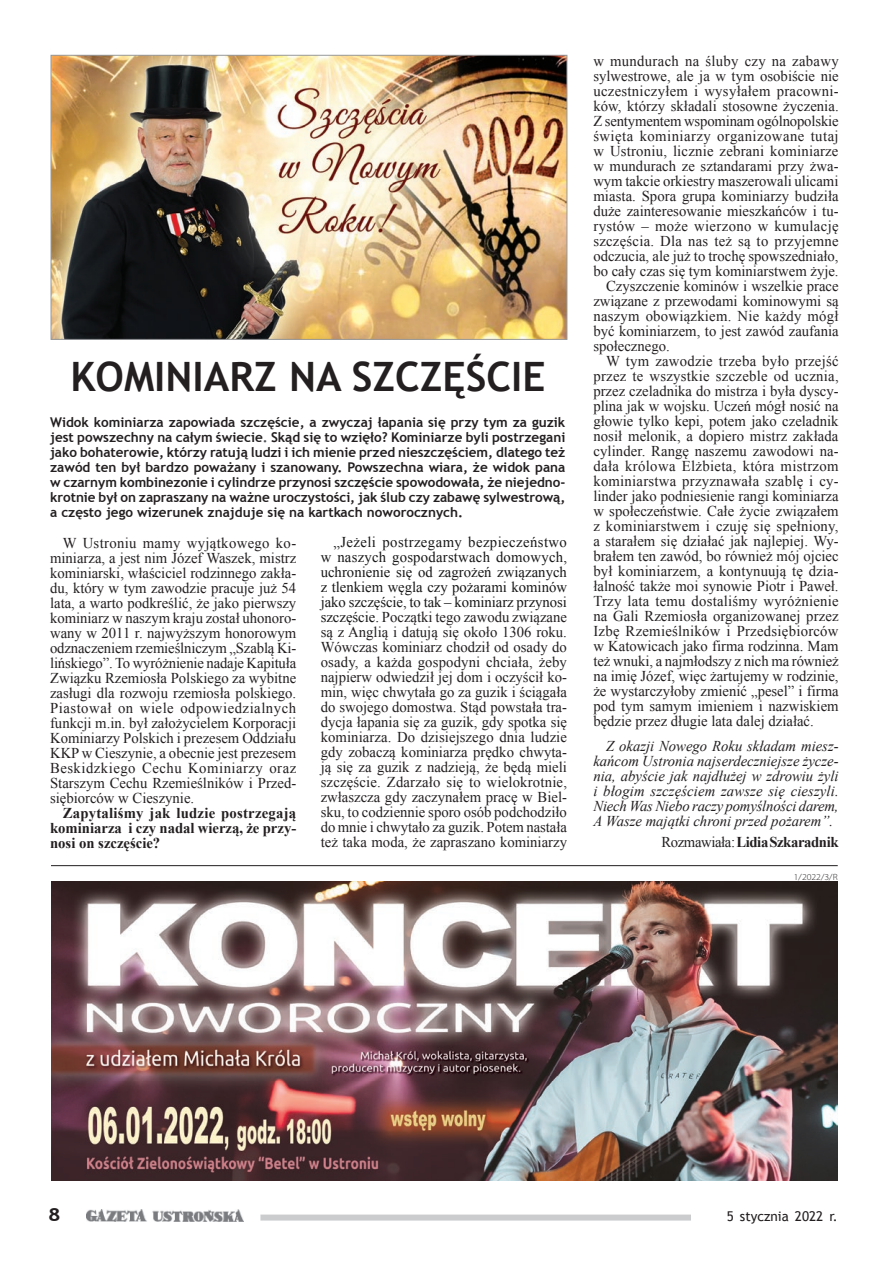
<style>
.page{position:relative;width:893px;height:1263px;background:#fff}
.page>*{position:absolute;margin:0;border:0;box-sizing:border-box;transform-origin:0 0}
.t1{font:700 40.5px "Trebuchet MS";color:#231f20}
.t2{font:700 18px "Trebuchet MS";color:#231f20;scale:1.2 1}
.t3{font:15px/15px "Times New Roman";color:#231f20;text-align:justify}
.t4{font:15px "Times New Roman";letter-spacing:.02em;color:#231f20}
.t5{font:italic 15px/15px "Times New Roman";color:#231f20;text-align:justify}
.t6{font:700 15px/15px "Times New Roman";color:#231f20;text-align:justify}
.t7{font:15px "Times New Roman";letter-spacing:.025em;color:#231f20}
.t8{font:15px "Times New Roman";letter-spacing:.03em;color:#231f20}
.t9{font:700 15px "Times New Roman";letter-spacing:-.025em;color:#231f20}
.t10{font:700 13.5px/15px "Trebuchet MS";color:#231f20;text-align:justify}
.t11{font:13.5px "Trebuchet MS";color:#231f20}
.t12{font:300 semi-expanded 9px "Myriad Pro";color:#231f20}
.s1{color:#4d5156}
.s2{color:#181717}
.s3{font-weight:400}
</style>
<div class="page">
<img style="left:86px;top:1209px;width:158px;height:13px">
<div style="left:260px;top:1214px;width:431px;height:6px;background:#cbccce"></div>
<img style="left:51px;top:881px;width:787px;height:299px">
<hr style="left:51px;top:865px;width:787px;height:1px;background:#231f20">
<img style="left:53px;top:57px;width:512px;height:281px">
<div style="left:51px;top:55px;width:516px;height:285px;border:1px solid #97999c"></div>
<h1 class="t1" style="left:71px;top:351px;width:476px">KOMINIARZ NA SZCZĘŚCIE</h1>
<p class="t10" style="left:50px;top:415px;width:517px">Widok kominiarza zapowiada szczęście, a zwyczaj łapania się przy tym za guzik jest powszechny na całym świecie<span class="s1">.</span> Skąd się to wzięło? Kominiarze byli postrzegani jako bohaterowie, którzy ratują ludzi i ich mienie przed nieszczęściem, dlatego też zawód ten był bardzo poważany i szanowany. Powszechna wiara, że widok pana w czarnym kombinezonie i cylindrze przynosi szczęście spowodowała, że niejedno&shy;krotnie był on zapraszany na ważne uroczystości, jak ślub czy zabawę sylwestrową, a często jego wizerunek znajduje się na kartkach noworocznych.</p>
<p class="t3" style="left:50px;top:535px;width:248px;text-indent:13px">W Ustroniu mamy wyjątkowego ko&shy;miniarza, a jest nim Józef Waszek, mistrz kominiarski, właściciel rodzinnego zakła&shy;du, który w tym zawodzie pracuje już 54 lata, a warto podkreślić, że jako pierwszy kominiarz w naszym kraju został uhonoro&shy;wany w 2011 r. najwyższym honorowym odznaczeniem rzemieślniczym „Szablą Ki&shy;lińskiego”. To wyróżnienie nadaje Kapituła Związku Rzemiosła Polskiego za wybitne zasługi dla rozwoju rzemiosła polskiego.<br>Piastował on wiele odpowiedzialnych funkcji m.in. był założycielem Korporacji Kominiarzy Polskich i prezesem Oddziału KKP w Cieszynie, a obecnie jest prezesem Beskidzkiego Cechu Kominiarzy oraz Starszym Cechu Rzemieślników i Przed&shy;siębiorców w Cieszynie.</p>
<p class="t6" style="left:50px;top:805px;width:248px;text-indent:13px">Zapytaliśmy jak ludzie postrzegają kominiarza i czy nadal wierzą, że przy&shy;nosi on szczęście?</p>
<p class="t3" style="left:321px;top:534px;width:248px;text-indent:13px"><span class="s2">„Jeżeli postrzegamy bezpieczeństwo w naszych gospodarstwach domowych, uchronienie się od zagrożeń związanych z tlenkiem węgla czy pożarami kominów jako szczęście, to tak – kominiarz przynosi szczęście.</span> Początki tego zawodu związane są z Anglią i datują się około 1306 roku.<br>Wówczas kominiarz chodził od osady do osady, a każda gospodyni chciała, żeby najpierw odwiedził jej dom i oczyścił ko&shy;min, więc chwytała go za guzik i ściągała do swojego domostwa. Stąd powstała tra&shy;dycja łapania się za guzik, gdy spotka się kominiarza. Do dzisiejszego dnia ludzie gdy zobaczą kominiarza prędko chwyta&shy;ją się za guzik z nadzieją, że będą mieli szczęście. Zdarzało się to wielokrotnie, zwłaszcza gdy zaczynałem pracę w Biel&shy;sku, to codziennie sporo osób podchodziło do mnie i chwytało za guzik. Potem nastała też taka moda, że zapraszano kominiarzy</p>
<p class="t4" style="left:593px;top:51px;width:247px">w mundurach na śluby czy na zabawy</p>
<p class="t3" style="left:593px;top:68px;width:247px">sylwestrowe, ale ja w tym osobiście nie</p>
<p class="t4" style="left:593px;top:81px;width:247px">uczestniczyłem i wysyłałem pracowni-</p>
<p class="t3" style="left:593px;top:98px;width:247px">ków, którzy składali stosowne życzenia.</p>
<p class="t3" style="left:593px;top:113px;width:247px">Z sentymentem wspominam ogólnopolskie</p>
<p class="t8" style="left:593px;top:126px;width:247px">święta kominiarzy organizowane tutaj</p>
<p class="t3" style="left:593px;top:143px;width:247px">w Ustroniu, licznie zebrani kominiarze</p>
<p class="t3" style="left:593px;top:158px;width:247px">w mundurach ze sztandarami przy żwa-</p>
<p class="t3" style="left:593px;top:173px;width:247px">wym takcie orkiestry maszerowali ulicami</p>
<p class="t3" style="left:593px;top:188px;width:247px">miasta. Spora grupa kominiarzy budziła</p>
<p class="t3" style="left:593px;top:203px;width:247px">duże zainteresowanie mieszkańców i tu-</p>
<p class="t7" style="left:593px;top:216px;width:247px">rystów – może wierzono w kumulację</p>
<p class="t4" style="left:593px;top:231px;width:247px">szczęścia. Dla nas też są to przyjemne</p>
<p class="t3" style="left:593px;top:248px;width:247px">odczucia, ale już to trochę spowszedniało,</p>
<p class="t3" style="left:593px;top:263px;width:247px">bo cały czas się tym kominiarstwem żyje.</p>
<p class="t3" style="left:606px;top:278px;width:234px">Czyszczenie kominów i wszelkie prace</p>
<p class="t3" style="left:593px;top:293px;width:247px">związane z przewodami kominowymi są</p>
<p class="t4" style="left:593px;top:306px;width:247px">naszym obowiązkiem. Nie każdy mógł</p>
<p class="t3" style="left:593px;top:323px;width:247px">być kominiarzem, to jest zawód zaufania</p>
<p class="t3" style="left:593px;top:338px;width:78px">społecznego.</p>
<p class="t4" style="left:606px;top:351px;width:234px">W tym zawodzie trzeba było przejść</p>
<p class="t4" style="left:593px;top:366px;width:247px">przez te wszystkie szczeble od ucznia,</p>
<p class="t3" style="left:593px;top:383px;width:247px">przez czeladnika do mistrza i była dyscy-</p>
<p class="t3" style="left:593px;top:398px;width:247px">plina jak w wojsku. Uczeń mógł nosić na</p>
<p class="t3" style="left:593px;top:413px;width:247px">głowie tylko kepi, potem jako czeladnik</p>
<p class="t3" style="left:593px;top:428px;width:247px">nosił melonik, a dopiero mistrz zakłada</p>
<p class="t3" style="left:593px;top:443px;width:247px">cylinder. Rangę naszemu zawodowi na-</p>
<p class="t7" style="left:593px;top:456px;width:247px">dała królowa Elżbieta, która mistrzom</p>
<p class="t3" style="left:593px;top:473px;width:247px">kominiarstwa przyznawała szablę i cy-</p>
<p class="t3" style="left:593px;top:488px;width:247px">linder jako podniesienie rangi kominiarza</p>
<p class="t3" style="left:593px;top:503px;width:247px">w społeczeństwie. Całe życie związałem</p>
<p class="t3" style="left:593px;top:518px;width:247px">z kominiarstwem i czuję się spełniony,</p>
<p class="t3" style="left:593px;top:533px;width:247px">a starałem się działać jak najlepiej. Wy-</p>
<p class="t3" style="left:593px;top:548px;width:247px">brałem ten zawód, bo również mój ojciec</p>
<p class="t3" style="left:593px;top:563px;width:247px">był kominiarzem, a kontynuują tę dzia-</p>
<p class="t3" style="left:593px;top:578px;width:247px">łalność także moi synowie Piotr i Paweł.</p>
<p class="t3" style="left:593px;top:593px;width:247px">Trzy lata temu dostaliśmy wyróżnienie</p>
<p class="t3" style="left:593px;top:608px;width:247px">na Gali Rzemiosła organizowanej przez</p>
<p class="t4" style="left:593px;top:621px;width:247px">Izbę Rzemieślników i Przedsiębiorców</p>
<p class="t3" style="left:593px;top:638px;width:247px">w Katowicach jako firma rodzinna. Mam</p>
<p class="t3" style="left:593px;top:653px;width:247px">też wnuki, a najmłodszy z nich ma również</p>
<p class="t3" style="left:593px;top:668px;width:247px">na imię Józef, więc żartujemy w rodzinie,</p>
<p class="t3" style="left:593px;top:683px;width:247px">że wystarczyłoby zmienić „pesel” i firma</p>
<p class="t3" style="left:593px;top:698px;width:247px">pod tym samym imieniem i nazwiskiem</p>
<p class="t3" style="left:593px;top:713px;width:222px">będzie przez długie lata dalej działać.</p>
<p class="t5" style="left:593px;top:738px;width:247px;text-indent:13px">Z okazji Nowego Roku składam miesz&shy;kańcom Ustronia najserdeczniejsze życze&shy;nia, abyście jak najdłużej w zdrowiu żyli i błogim szczęściem zawsze się cieszyli.<br>Niech Was Niebo raczy pomyślności darem, A Wasze majątki chroni przed pożarem”.</p>
<p class="t9" style="left:661px;top:832px;width:179px"><span class="s3">Rozmawiała:</span> Lidia Szkaradnik</p>
<p class="t12" style="left:794px;top:872px;width:45px">1/2022/3/R</p>
<p class="t2" style="left:48px;top:1203px;width:12px">8</p>
<p class="t11" style="left:727px;top:1208px;width:112px">5 stycznia 2022 r.</p>
</div>
